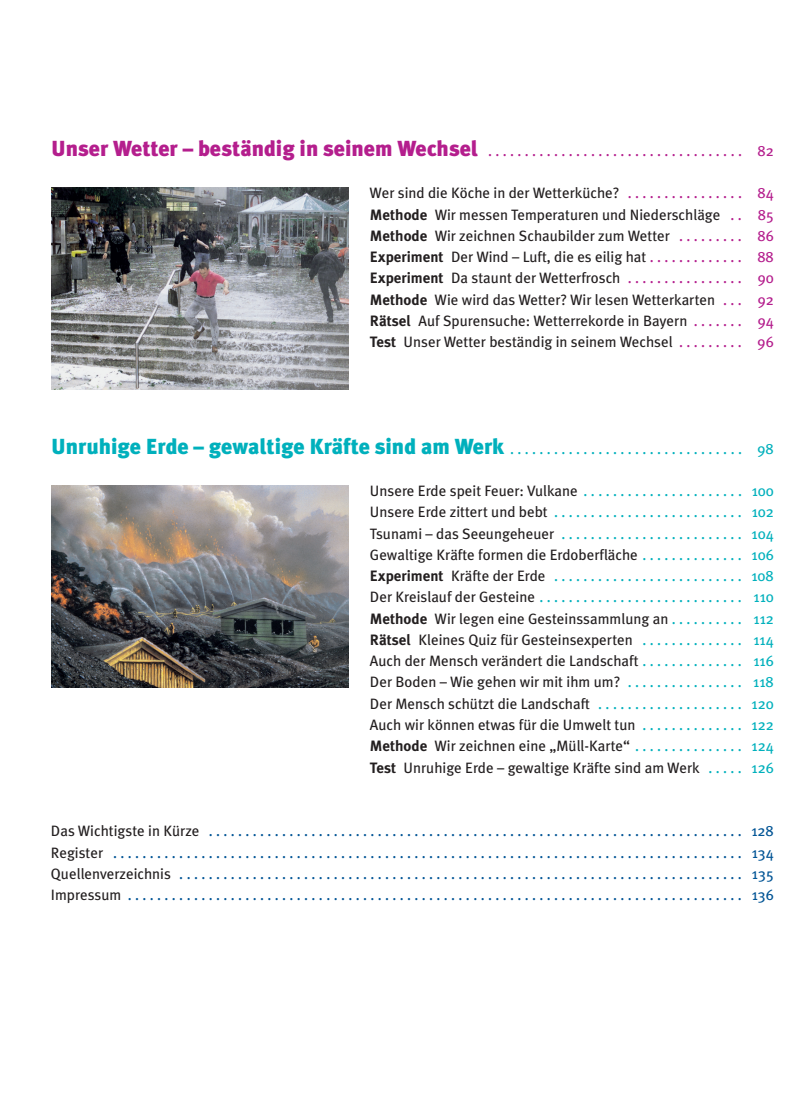
<style>
.page{position:relative;width:808px;height:1106px;background:#fff}
.page>*{position:absolute;margin:0;border:0;box-sizing:border-box;transform-origin:0 0}
.t1{font:21.75px "Meta Plus CV Black";color:#b41e8d}
.t2{font:21.75px "Meta Plus CV Black";color:#00b0bc}
.t3{font:15px/21.3px "Meta Plus CV Book";color:#231f20;text-align:justify}
.t4{font:15px/21.3px "Meta Plus CV Book";color:#005495;text-align:justify}
.t5{font:15px/21.3px "Meta Plus CV Book";color:#00b0bc;text-align:justify}
.t6{font:15px "Meta Plus CV Book";color:#b41e8d}
.s1{font-family:"Meta Plus CV Book";font-size:15px}
.s2{color:#b41e8d}
.s3{font-family:"Meta Plus CV Bold"}
.s4{color:#231f20}
.s5{font-family:"Meta Plus CV Bold";color:#231f20}
.s6{color:#00b0bc}
</style>
<div class="page">
<img style="left:51px;top:188px;width:298px;height:202px">
<img style="left:51px;top:485px;width:298px;height:202px">
<h1 class="t1" style="left:51px;top:135px;width:685px">Unser Wetter – beständig in seinem Wechsel <span class="s1">. . . . . . . . . . . . . . . . . . . . . . . . . . . . . . . . . .</span></h1>
<p class="t6" style="left:758px;top:142px;width:18px">82</p>
<p class="t3" style="left:370px;top:182px;width:366px">Wer sind die Köche in der Wetterküche? <span class="s2">. . . . . . . . . . . . . . .</span></p>
<p class="t6" style="left:758px;top:184px;width:18px">84</p>
<p class="t3" style="left:370px;top:203px;width:366px"><span class="s3">Methode</span> Wir messen Temperaturen und Niederschläge <span class="s2">.</span></p>
<p class="t6" style="left:758px;top:206px;width:18px">85</p>
<p class="t3" style="left:370px;top:225px;width:366px"><span class="s3">Methode</span> Wir zeichnen Schaubilder zum Wetter <span class="s2">. . . . . . . .</span></p>
<p class="t6" style="left:757px;top:227px;width:18px">86</p>
<p class="t3" style="left:370px;top:246px;width:366px"><span class="s3">Experiment</span> Der Wind – Luft, die es eilig hat <span class="s2">. . . . . . . . . . . .</span></p>
<p class="t6" style="left:757px;top:248px;width:18px">88</p>
<p class="t3" style="left:370px;top:267px;width:366px"><span class="s3">Experiment</span> Da staunt der Wetterfrosch <span class="s2">. . . . . . . . . . . . . . .</span></p>
<p class="t6" style="left:758px;top:269px;width:18px">90</p>
<p class="t3" style="left:370px;top:288px;width:366px"><span class="s3">Methode</span> Wie wird das Wetter? Wir lesen Wetterkarten <span class="s2">. .</span></p>
<p class="t6" style="left:758px;top:291px;width:18px">92</p>
<p class="t3" style="left:370px;top:310px;width:366px"><span class="s3">Rätsel</span> Auf Spurensuche: Wetterrekorde in Bayern <span class="s2">. . . . . .</span></p>
<p class="t6" style="left:758px;top:312px;width:18px">94</p>
<p class="t3" style="left:370px;top:331px;width:366px"><span class="s3">Test</span> Unser Wetter beständig in seinem Wechsel <span class="s2">. . . . . . . .</span></p>
<p class="t6" style="left:758px;top:333px;width:18px">96</p>
<h1 class="t2" style="left:51px;top:433px;width:685px">Unruhige Erde – gewaltige Kräfte sind am Werk <span class="s1">. . . . . . . . . . . . . . . . . . . . . . . . . . . . . . .</span></h1>
<p class="t5" style="left:757px;top:437px;width:18px">98</p>
<p class="t5" style="left:370px;top:480px;width:405px"><span class="s4">Unsere Erde speit Feuer: Vulkane</span> . . . . . . . . . . . . . . . . . . . . . 100<br><span class="s4">Unsere Erde zittert und bebt</span> . . . . . . . . . . . . . . . . . . . . . . . . . 102<br><span class="s4">Tsunami – das Seeungeheuer</span> . . . . . . . . . . . . . . . . . . . . . . . . 104<br><span class="s4">Gewaltige Kräfte formen die Erdoberfläche</span> . . . . . . . . . . . . . 106<br><span class="s5">Experiment</span> <span class="s4">Kräfte der Erde</span> . . . . . . . . . . . . . . . . . . . . . . . . . 108<br><span class="s4">Der Kreislauf der Gesteine</span> . . . . . . . . . . . . . . . . . . . . . . . . . . .</p>
<p class="t5" style="left:753px;top:586px;width:22px">110</p>
<p class="t3" style="left:370px;top:607px;width:366px"><span class="s3">Methode</span> Wir legen eine Gesteinssammlung an <span class="s6">. . . . . . . . .</span></p>
<p class="t5" style="left:753px;top:607px;width:22px">112</p>
<p class="t3" style="left:370px;top:629px;width:366px"><span class="s3">Rätsel</span> Kleines Quiz für Gesteinsexperten <span class="s6">. . . . . . . . . . . . .</span></p>
<p class="t5" style="left:753px;top:629px;width:22px">114</p>
<p class="t3" style="left:370px;top:650px;width:366px">Auch der Mensch verändert die Landschaft <span class="s6">. . . . . . . . . . . . .</span></p>
<p class="t3" style="left:370px;top:650px;width:405px;text-indent:383px"><span class="s6">116<br></span>Der Boden – Wie gehen wir mit ihm um? <span class="s6">. . . . . . . . . . . . . . . 118<br></span>Der Mensch schützt die Landschaft <span class="s6">. . . . . . . . . . . . . . . . . . . 120<br></span>Auch wir können etwas für die Umwelt tun <span class="s6">. . . . . . . . . . . . . 122<br></span><span class="s3">Methode</span> Wir zeichnen eine „Müll-Karte“ <span class="s6">. . . . . . . . . . . . . . 124<br></span><span class="s3">Test</span> Unruhige Erde – gewaltige Kräfte sind am Werk <span class="s6">. . . . 126</span></p>
<p class="t4" style="left:51px;top:820px;width:724px"><span class="s4">Das Wichtigste in Kürze</span> . . . . . . . . . . . . . . . . . . . . . . . . . . . . . . . . . . . . . . . . . . . . . . . . . . . . . . . . . . . . . . . . . . . . . . . . 128<br><span class="s4">Register</span> . . . . . . . . . . . . . . . . . . . . . . . . . . . . . . . . . . . . . . . . . . . . . . . . . . . . . . . . . . . . . . . . . . . . . . . . . . . . . . . . . . . . . 134<br><span class="s4">Quellenverzeichnis</span> . . . . . . . . . . . . . . . . . . . . . . . . . . . . . . . . . . . . . . . . . . . . . . . . . . . . . . . . . . . . . . . . . . . . . . . . . . . . 135<br><span class="s4">Impressum</span> . . . . . . . . . . . . . . . . . . . . . . . . . . . . . . . . . . . . . . . . . . . . . . . . . . . . . . . . . . . . . . . . . . . . . . . . . . . . . . . . . . . 136</p>
</div>
